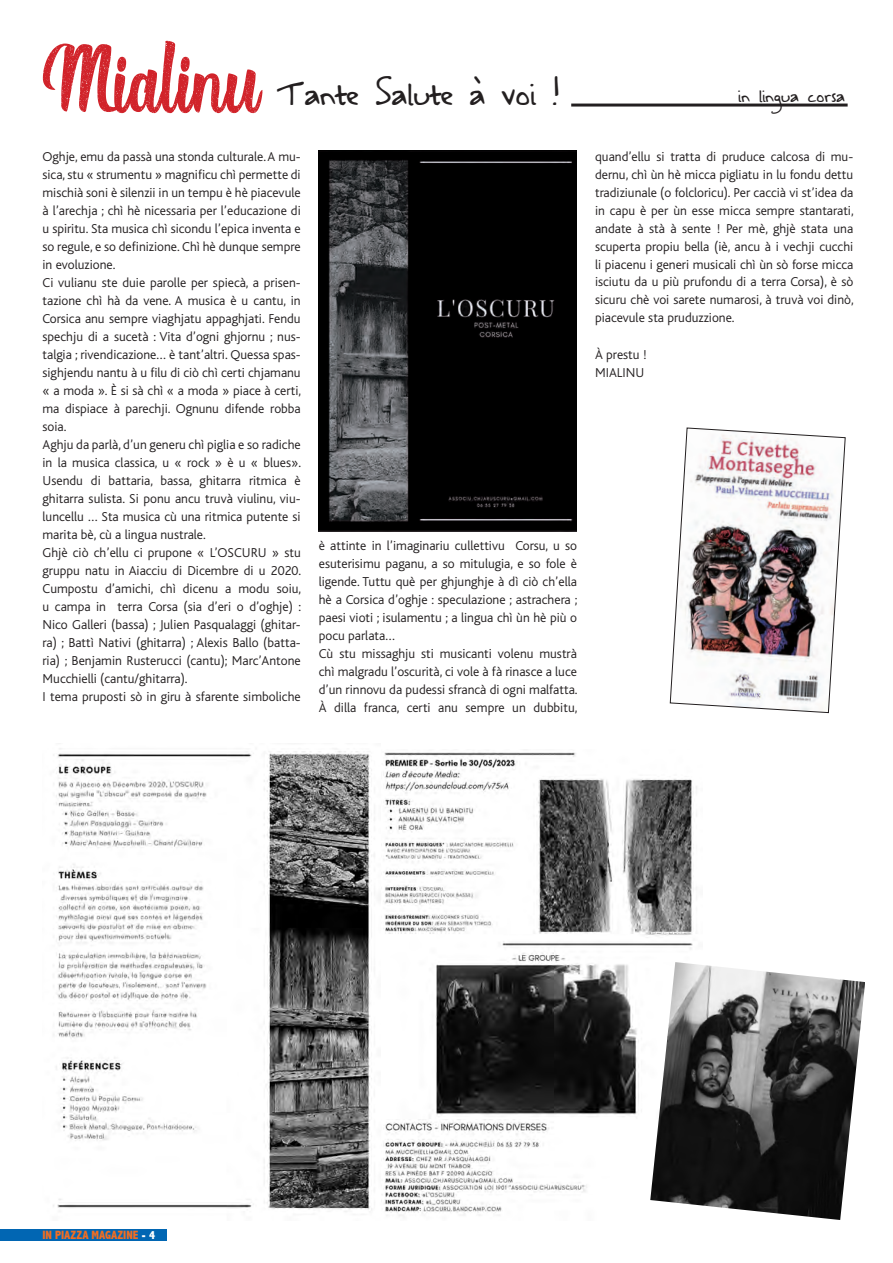
<style>
.page{position:relative;width:893px;height:1263px;background:#fff}
.page>*{position:absolute;margin:0;border:0;box-sizing:border-box;transform-origin:0 0}
.t1{font:33.15px "A Safe Placeto Fall";color:#231f20}
.t2{font:18px "A Safe Placeto Fall";color:#231f20}
.t3{font:300 13.5px/18px "Bliss";color:#231f20;text-align:justify}
.t4{font:800 condensed 12px "Abadi";color:#f36e21}
.s1{color:#fff}
</style>
<div class="page">
<div style="left:0;top:1229px;width:167px;height:11px;background:#0166b3"></div>
<svg style="left:43px;top:41px;width:220px;height:72px"></svg>
<hr style="left:571px;top:104px;width:277px;height:3px;background:#231f20">
<img style="left:382px;top:752px;width:315px;height:464px">
<img style="left:53px;top:748px;width:322px;height:464px">
<img style="left:319px;top:151px;width:258px;height:380px">
<img style="left:669px;top:427px;width:177px;height:286px">
<img style="left:650px;top:962px;width:215px;height:258px">
<p class="t1" style="left:277px;top:74px;width:284px">Tante Salute à voi !</p>
<p class="t3" style="left:43px;top:147px;width:260px">Oghje, emu da passà una stonda culturale. A mu&shy;sica, stu « strumentu » magnificu chì permette di mischià soni è silenzii in un tempu è hè piacevule à l’arechja ; chì hè nicessaria per l’educazione di u spiritu. Sta musica chì sicondu l’epica inventa e so regule, e so definizione. Chì hè dunque sempre in evoluzione.</p>
<p class="t3" style="left:43px;top:273px;width:260px">Ci vulianu ste duie parolle per spiecà, a prisen&shy;tazione chì hà da vene. A musica è u cantu, in Corsica anu sempre viaghjatu appaghjati. Fendu spechju di a sucetà : Vita d’ogni ghjornu ; nus&shy;talgia ; rivendicazione… è tant’altri. Quessa spas&shy;sighjendu nantu à u filu di ciò chì certi chjamanu « a moda ». È si sà chì « a moda » piace à certi, ma dispiace à parechji. Ognunu difende robba soia.</p>
<p class="t3" style="left:43px;top:435px;width:260px">Aghju da parlà, d’un generu chì piglia e so radiche in la musica classica, u « rock » è u « blues».<br>Usendu di battaria, bassa, ghitarra ritmica è ghitarra sulista. Si ponu ancu truvà viulinu, viu&shy;luncellu … Sta musica cù una ritmica putente si marita bè, cù a lingua nustrale.</p>
<p class="t3" style="left:43px;top:543px;width:260px">Ghjè ciò ch’ellu ci prupone « L’OSCURU » stu gruppu natu in Aiacciu di Dicembre di u 2020.<br>Cumpostu d’amichi, chì dicenu a modu soiu, u campa in terra Corsa (sia d’eri o d’oghje) :<br>Nico Galleri (bassa) ; Julien Pasqualaggi (ghitar&shy;ra) ; Battì Nativi (ghitarra) ; Alexis Ballo (batta&shy;ria) ; Benjamin Rusterucci (cantu); Marc’Antone Mucchielli (cantu/ghitarra).</p>
<p class="t3" style="left:43px;top:687px;width:260px">I tema pruposti sò in giru à sfarente simboliche</p>
<p class="t3" style="left:319px;top:537px;width:260px">è attinte in l’imaginariu cullettivu Corsu, u so esuterisimu paganu, a so mitulugia, e so fole è ligende. Tuttu què per ghjunghje à dì ciò ch’ella hè a Corsica d’oghje : speculazione ; astrachera ; paesi vioti ; isulamentu ; a lingua chì ùn hè più o pocu parlata…</p>
<p class="t3" style="left:319px;top:645px;width:260px">Cù stu missaghju sti musicanti volenu mustrà chì malgradu l’oscurità, ci vole à fà rinasce a luce d’un rinnovu da pudessi sfrancà di ogni malfatta.</p>
<p class="t3" style="left:319px;top:699px;width:260px">À dilla franca, certi anu sempre un dubbitu,</p>
<p class="t2" style="left:738px;top:85px;width:108px">in lingua corsa</p>
<p class="t3" style="left:595px;top:147px;width:260px">quand’ellu si tratta di pruduce calcosa di mu&shy;dernu, chì ùn hè micca pigliatu in lu fondu dettu tradiziunale (o folcloricu). Per caccià vi st’idea da in capu è per ùn esse micca sempre stantarati, andate à stà à sente ! Per mè, ghjè stata una scuperta propiu bella (iè, ancu à i vechji cucchi li piacenu i generi musicali chì ùn sò forse micca isciutu da u più prufondu di a terra Corsa), è sò sicuru chè voi sarete numarosi, à truvà voi dinò, piacevule sta pruduzzione.</p>
<p class="t3" style="left:595px;top:345px;width:53px">À prestu !</p>
<p class="t3" style="left:595px;top:363px;width:51px">MIALINU</p>
<p class="t4" style="left:43px;top:1228px;width:114px">IN PIAZZA MAGAZINE <span class="s1">- 4</span></p>
</div>
